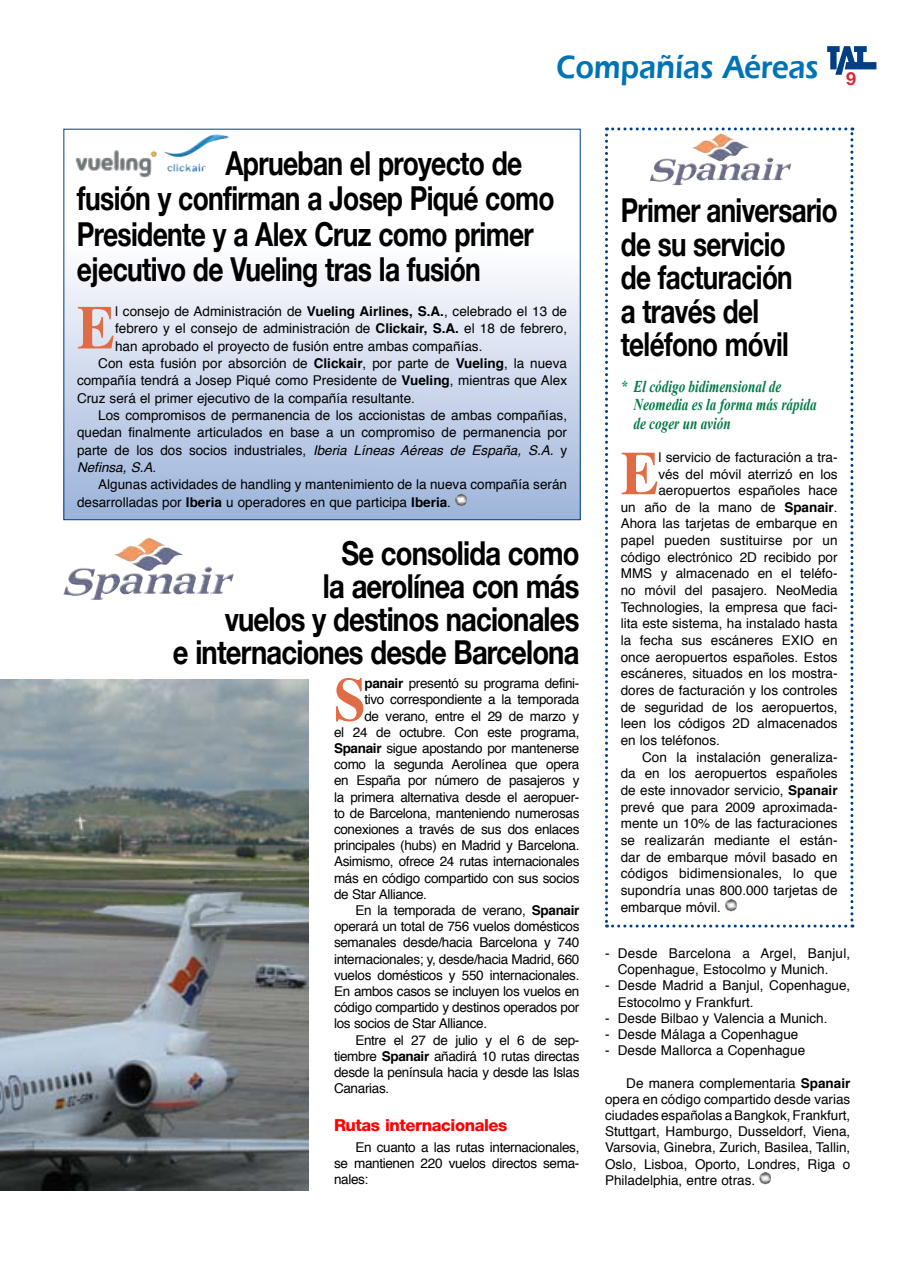
<style>
.page{position:relative;width:915px;height:1276px;background:#fff}
.page>*{position:absolute;margin:0;border:0;box-sizing:border-box;transform-origin:0 0}
.t1{font:700 61.5px "Times";color:#e06c46;scale:.93 1}
.t2{font:700 33px/35.5px "Helvetica Neue";letter-spacing:-.025em;color:#000;scale:.8 1}
.t3{font:700 33px/33px "Helvetica Neue";letter-spacing:-.025em;color:#000;text-align:right;scale:.83 1}
.t4{font:700 33px/33.5px "Helvetica Neue";letter-spacing:-.025em;color:#000;scale:.79 1}
.t5{font:33px "Erie Black Plain";color:#0073b5;scale:.9 1}
.t6{font:italic 700 16.5px/18.5px "Times New Roman";color:#007946;scale:.8 1}
.t7{font:800 16.5px "Helvetica Neue";letter-spacing:-.025em;color:#f00}
.t8{font:13.5px/16.2px "Helvetica";color:#000}
.t9{font:13.5px "Helvetica";letter-spacing:-.025em;color:#000}
.t10{font:italic 13.5px "Helvetica";color:#000}
.s1{font-weight:700}
.s2{font-style:italic}
.s3{font-style:normal}
</style>
<div class="page">
<svg style="left:827px;top:46px;width:49px;height:29px"></svg>
<svg style="left:605px;top:127px;width:248px;height:800px"></svg>
<img style="left:114px;top:538px;width:51px;height:32px">
<svg style="left:759px;top:1172px;width:12px;height:12px"></svg>
<div style="left:64px;top:129px;width:516px;height:391px;background:linear-gradient(to bottom,#fff,#a5badd)"></div>
<svg style="left:455px;top:494px;width:12px;height:12px"></svg>
<img style="left:0;top:680px;width:308px;height:510px">
<img style="left:164px;top:134px;width:65px;height:38px">
<img style="left:68px;top:140px;width:92px;height:43px">
<h2 class="t5" style="left:555px;top:48px;width:335px">Compañías Aéreas <sub>9</sub></h2>
<h2 class="t2" style="left:77px;top:144px;width:598px;text-indent:148px">Aprueban el proyecto de fusión y confirman a Josep Piqué como<br>Presidente y a Alex Cruz como primer ejecutivo de Vueling tras la fusión</h2>
<h1 class="t1" style="left:77px;top:269px;width:42px">E</h1>
<p class="t8" style="left:115px;top:304px;width:453px">l consejo de Administración de <span class="s1">Vueling Airlines, S.A.</span>, celebrado el 13 de</p>
<p class="t8" style="left:115px;top:321px;width:453px">febrero y el consejo de administración de <span class="s1">Clickair, S.A.</span> el 18 de febrero,</p>
<p class="t8" style="left:115px;top:338px;width:368px">han aprobado el proyecto de fusión entre ambas compañías.</p>
<p class="t8" style="left:98px;top:355px;width:470px">Con esta fusión por absorción de <span class="s1">Clickair</span>, por parte de <span class="s1">Vueling</span>, la nueva</p>
<p class="t8" style="left:77px;top:373px;width:491px">compañía tendrá a Josep Piqué como Presidente de <span class="s1">Vueling</span>, mientras que Alex</p>
<p class="t8" style="left:77px;top:390px;width:339px">Cruz será el primer ejecutivo de la compañía resultante.</p>
<p class="t8" style="left:98px;top:407px;width:470px">Los compromisos de permanencia de los accionistas de ambas compañías,</p>
<p class="t8" style="left:77px;top:425px;width:491px">quedan finalmente articulados en base a un compromiso de permanencia por</p>
<p class="t8" style="left:77px;top:442px;width:491px">parte de los dos socios industriales, <span class="s2">Iberia Líneas Aéreas de España, S.A.</span> y</p>
<p class="t10" style="left:77px;top:456px;width:81px">Nefinsa, S.A<span class="s3">.</span></p>
<p class="t8" style="left:98px;top:477px;width:470px">Algunas actividades de handling y mantenimiento de la nueva compañía serán</p>
<p class="t8" style="left:77px;top:494px;width:375px">desarrolladas por <span class="s1">Iberia</span> u operadores en que participa <span class="s1">Iberia</span>.</p>
<h2 class="t3" style="left:173px;top:536px;width:491px">Se consolida como<br>la aerolínea con más<br>vuelos y destinos nacionales<br>e internaciones desde Barcelona</h2>
<h1 class="t1" style="left:334px;top:641px;width:36px">S</h1>
<p class="t9" style="left:364px;top:673px;width:216px"><span class="s1">panair</span> presentó su programa defini-</p>
<p class="t9" style="left:364px;top:689px;width:216px">tivo correspondiente a la temporada</p>
<p class="t9" style="left:364px;top:705px;width:216px">de verano, entre el 29 de marzo y</p>
<p class="t9" style="left:334px;top:721px;width:247px">el 24 de octubre. Con este programa,</p>
<p class="t9" style="left:334px;top:738px;width:247px"><span class="s1">Spanair</span> sigue apostando por mantenerse</p>
<p class="t9" style="left:334px;top:754px;width:247px">como la segunda Aerolínea que opera</p>
<p class="t9" style="left:334px;top:770px;width:247px">en España por número de pasajeros y</p>
<p class="t9" style="left:334px;top:786px;width:247px">la primera alternativa desde el aeropuer-</p>
<p class="t9" style="left:334px;top:802px;width:247px">to de Barcelona, manteniendo numerosas</p>
<p class="t9" style="left:334px;top:819px;width:247px">conexiones a través de sus dos enlaces</p>
<p class="t9" style="left:334px;top:835px;width:247px">principales (hubs) en Madrid y Barcelona.</p>
<p class="t9" style="left:334px;top:851px;width:247px">Asimismo, ofrece 24 rutas internacionales</p>
<p class="t9" style="left:334px;top:867px;width:247px">más en código compartido con sus socios</p>
<p class="t9" style="left:334px;top:883px;width:94px">de Star Alliance.</p>
<p class="t9" style="left:355px;top:900px;width:225px">En la temporada de verano, <span class="s1">Spanair</span></p>
<p class="t9" style="left:334px;top:916px;width:247px">operará un total de 756 vuelos domésticos</p>
<p class="t9" style="left:334px;top:932px;width:247px">semanales desde/hacia Barcelona y 740</p>
<p class="t9" style="left:334px;top:948px;width:247px">internacionales; y, desde/hacia Madrid, 660</p>
<p class="t9" style="left:334px;top:964px;width:247px">vuelos domésticos y 550 internacionales.</p>
<p class="t9" style="left:334px;top:981px;width:247px">En ambos casos se incluyen los vuelos en</p>
<p class="t9" style="left:334px;top:997px;width:247px">código compartido y destinos operados por</p>
<p class="t9" style="left:334px;top:1013px;width:154px">los socios de Star Alliance.</p>
<p class="t9" style="left:355px;top:1029px;width:225px">Entre el 27 de julio y el 6 de sep-</p>
<p class="t9" style="left:334px;top:1045px;width:247px">tiembre <span class="s1">Spanair</span> añadirá 10 rutas directas</p>
<p class="t9" style="left:334px;top:1062px;width:247px">desde la península hacia y desde las Islas</p>
<p class="t9" style="left:334px;top:1078px;width:57px">Canarias.</p>
<p class="t7" style="left:334px;top:1115px;width:175px">Rutas internacionales</p>
<p class="t8" style="left:334px;top:1139px;width:247px;text-align:justify;text-indent:21px">En cuanto a las rutas internacionales, se mantienen 220 vuelos directos sema&shy;nales:</p>
<h2 class="t4" style="left:620px;top:193px;width:276px">Primer aniversario de su servicio<br>de facturación<br>a través del teléfono móvil</h2>
<p class="t6" style="left:633px;top:376px;width:230px;text-indent:-13px">* El código bidimensional de<br>Neomedia es la forma más rápida de coger un avión</p>
<h1 class="t1" style="left:620px;top:414px;width:42px">E</h1>
<p class="t8" style="left:658px;top:449px;width:181px">l servicio de facturación a tra-</p>
<p class="t8" style="left:658px;top:466px;width:181px">vés del móvil aterrizó en los</p>
<p class="t8" style="left:658px;top:483px;width:181px">aeropuertos españoles hace</p>
<p class="t8" style="left:620px;top:499px;width:218px">un año de la mano de <span class="s1">Spanair</span>.</p>
<p class="t8" style="left:620px;top:516px;width:218px">Ahora las tarjetas de embarque en</p>
<p class="t8" style="left:620px;top:533px;width:218px">papel pueden sustituirse por un</p>
<p class="t8" style="left:620px;top:549px;width:218px">código electrónico 2D recibido por</p>
<p class="t8" style="left:620px;top:566px;width:218px">MMS y almacenado en el teléfo-</p>
<p class="t8" style="left:620px;top:583px;width:218px">no móvil del pasajero. NeoMedia</p>
<p class="t8" style="left:620px;top:599px;width:218px">Technologies, la empresa que faci-</p>
<p class="t8" style="left:620px;top:616px;width:218px">lita este sistema, ha instalado hasta</p>
<p class="t8" style="left:620px;top:633px;width:218px">la fecha sus escáneres EXIO en</p>
<p class="t8" style="left:620px;top:649px;width:218px">once aeropuertos españoles. Estos</p>
<p class="t8" style="left:620px;top:666px;width:218px">escáneres, situados en los mostra-</p>
<p class="t8" style="left:620px;top:682px;width:218px">dores de facturación y los controles</p>
<p class="t8" style="left:620px;top:699px;width:218px">de seguridad de los aeropuertos,</p>
<p class="t8" style="left:620px;top:716px;width:218px">leen los códigos 2D almacenados</p>
<p class="t8" style="left:620px;top:732px;width:101px">en los teléfonos.</p>
<p class="t8" style="left:641px;top:749px;width:197px">Con la instalación generaliza-</p>
<p class="t8" style="left:620px;top:766px;width:218px">da en los aeropuertos españoles</p>
<p class="t8" style="left:620px;top:782px;width:218px">de este innovador servicio, <span class="s1">Spanair</span></p>
<p class="t8" style="left:620px;top:799px;width:218px">prevé que para 2009 aproximada-</p>
<p class="t8" style="left:620px;top:816px;width:218px">mente un 10% de las facturaciones</p>
<p class="t8" style="left:620px;top:832px;width:218px">se realizarán mediante el están-</p>
<p class="t8" style="left:620px;top:849px;width:218px">dar de embarque móvil basado en</p>
<p class="t8" style="left:620px;top:866px;width:218px">códigos bidimensionales, lo que</p>
<p class="t8" style="left:620px;top:882px;width:218px">supondría unas 800.000 tarjetas de</p>
<p class="t8" style="left:620px;top:899px;width:102px">embarque móvil.</p>
<p class="t8" style="left:617px;top:945px;width:234px;text-indent:-13px">- Desde Barcelona a Argel, Banjul,<br>Copenhague, Estocolmo y Munich.</p>
<p class="t8" style="left:617px;top:978px;width:234px;text-indent:-13px">- Desde Madrid a Banjul, Copenhague,<br>Estocolmo y Frankfurt.</p>
<p class="t8" style="left:604px;top:1010px;width:224px">- Desde Bilbao y Valencia a Munich.</p>
<p class="t8" style="left:604px;top:1026px;width:195px">- Desde Málaga a Copenhague</p>
<p class="t8" style="left:604px;top:1042px;width:202px">- Desde Mallorca a Copenhague</p>
<p class="t8" style="left:604px;top:1075px;width:247px;text-align:justify;text-indent:21px">De manera complementaria <span class="s1">Spanair </span>opera en código compartido desde varias ciudades españolas a Bangkok, Frankfurt, Stuttgart, Hamburgo, Dusseldorf, Viena, Varsovia, Ginebra, Zurich, Basilea, Tallin, Oslo, Lisboa, Oporto, Londres, Riga o Philadelphia, entre otras.</p>
</div>
